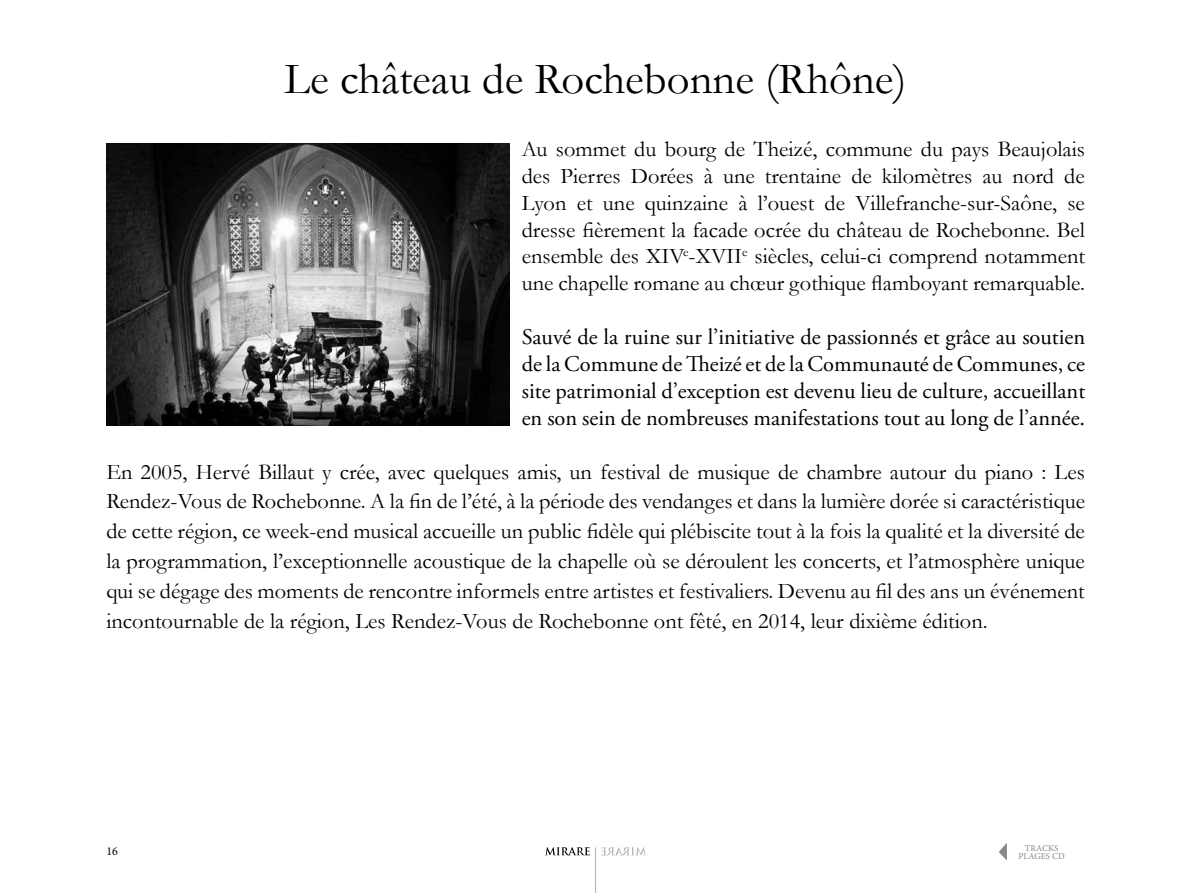
<style>
.page{position:relative;width:1191px;height:893px;background:#fff}
.page>*{position:absolute;margin:0;border:0;box-sizing:border-box;transform-origin:0 0}
.t1{font:44.85px "Garamond";color:#000}
.t2{font:22.35px/26.8px "Garamond";color:#000;text-align:justify}
.t3{font:22.35px/26.8px "Adobe Garamond Pro";color:#000;text-align:justify}
.t4{font:12px "Minion Pro";color:#000}
.t5{font:9px/7.5px "Minion Pro";color:#87888a;text-align:center}
</style>
<div class="page">
<svg style="left:999px;top:843px;width:8px;height:17px"></svg>
<svg style="left:545px;top:847px;width:45px;height:8px"></svg>
<svg style="left:601px;top:847px;width:45px;height:8px"></svg>
<hr style="left:595px;top:847px;width:1px;height:46px;background:#b1b3b4">
<img style="left:106px;top:144px;width:403px;height:281px">
<h1 class="t1" style="left:284px;top:52px;width:623px">Le château de Rochebonne (Rhône)</h1>
<p class="t2" style="left:522px;top:135px;width:565px">Au sommet du bourg de Theizé, commune du pays Beaujolais des Pierres Dorées à une trentaine de kilomètres au nord de Lyon et une quinzaine à l’ouest de Villefranche-sur-Saône, se dresse fièrement la facade ocrée du château de Rochebonne. Bel ensemble des xiv<sup>e</sup>-XVII<sup>e</sup> siècles, celui-ci comprend notamment une chapelle romane au chœur gothique flamboyant remarquable.</p>
<p class="t3" style="left:522px;top:324px;width:565px">Sauvé de la ruine sur l’initiative de passionnés et grâce au soutien de la Commune de Theizé et de la Communauté de Communes, ce site patrimonial d’exception est devenu lieu de culture, accueillant en son sein de nombreuses manifestations tout au long de l’année.</p>
<p class="t2" style="left:106px;top:456px;width:980px;line-height:29.8px">En 2005, Hervé Billaut y crée, avec quelques amis, un festival de musique de chambre autour du piano : Les Rendez-Vous de Rochebonne. A la fin de l’été, à la période des vendanges et dans la lumière dorée si caractéristique de cette région, ce week-end musical accueille un public fidèle qui plébiscite tout à la fois la qualité et la diversité de la programmation, l’exceptionnelle acoustique de la chapelle où se déroulent les concerts, et l’atmosphère unique qui se dégage des moments de rencontre informels entre artistes et festivaliers. Devenu au fil des ans un événement incontournable de la région, Les Rendez-Vous de Rochebonne ont fêté, en 2014, leur dixième édition.</p>
<p class="t4" style="left:106px;top:843px;width:13px">16</p>
<p class="t5" style="left:1018px;top:844px;width:48px">TRACKS<br>PLAGES CD</p>
</div>
